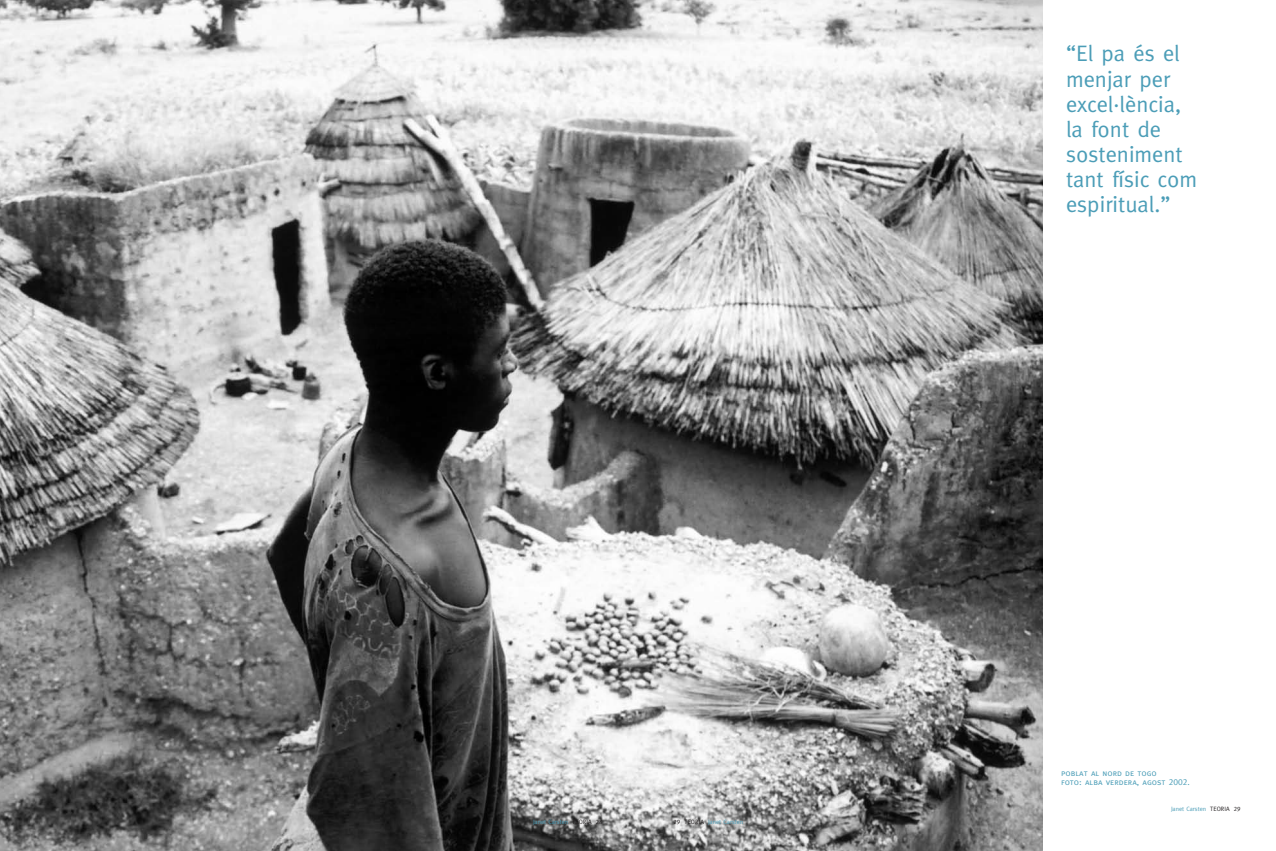
<style>
.page{position:relative;width:1276px;height:851px;background:#fff}
.page>*{position:absolute;margin:0;border:0;box-sizing:border-box;transform-origin:0 0}
.t1{font:22.5px/25px "Meta";color:#4b9db7}
.t2{font:8.75px/8.8px "Meta Caps";color:#4b9db7}
.t3{font:6.25px "Meta";color:#4b9db7}
.s1{font-family:"Meta Caps";color:#231f20}
</style>
<div class="page">
<img style="left:0;top:0;width:1043px;height:850px">
<p class="t3" style="left:533px;top:818px;width:71px">Janet Carsten <span class="s1">TEORIA 28</span></p>
<p class="t3" style="left:673px;top:818px;width:71px"><span class="s1">29 TEORIA</span> Janet Carsten</p>
<p class="t1" style="left:1066px;top:41px;width:133px">“El pa és el menjar per excel·lència, la font de sosteniment tant físic com espiritual.”</p>
<p class="t2" style="left:1061px;top:768px;width:130px">poblat al nord de togo<br>foto: alba verdera, agost 2002.</p>
<p class="t3" style="left:1171px;top:805px;width:71px">Janet Carsten <span class="s1">TEORIA 29</span></p>
</div>
